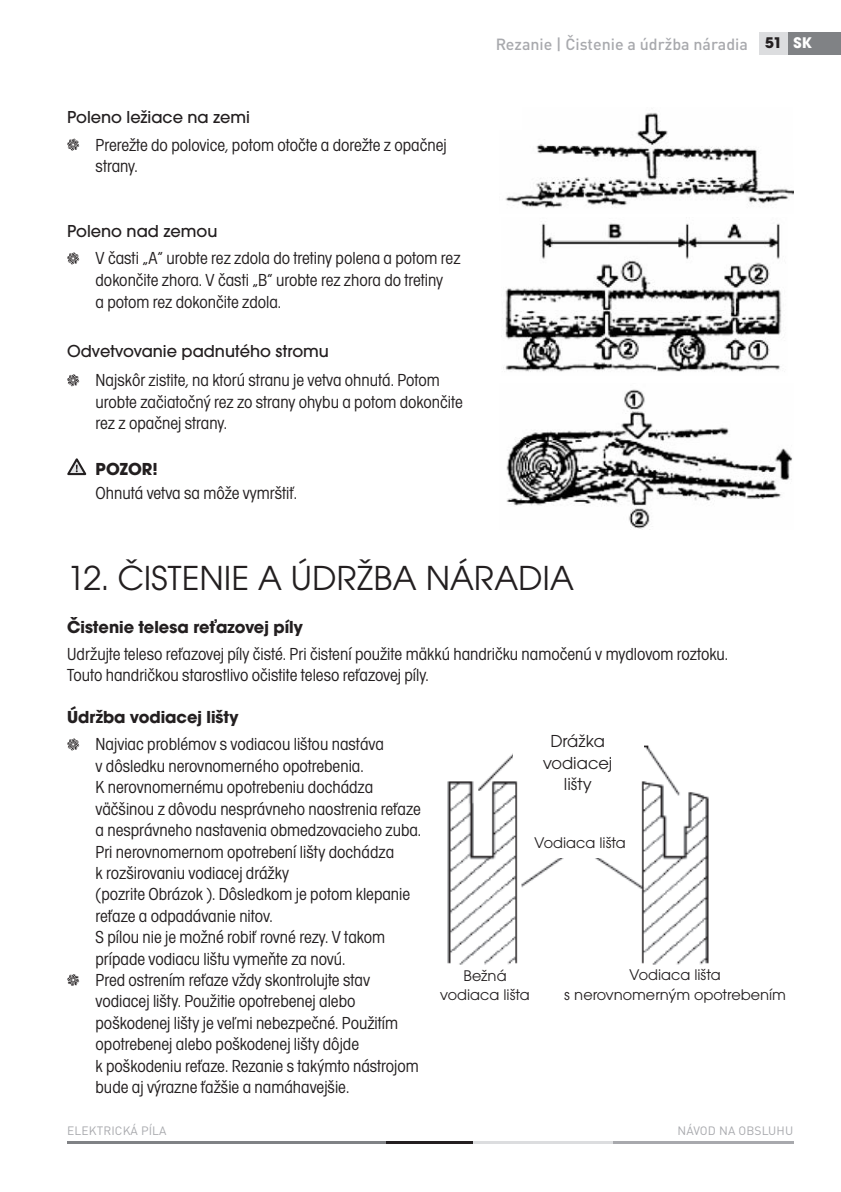
<style>
.page{position:relative;width:841px;height:1192px;background:#fff}
.page>*{position:absolute;margin:0;border:0;box-sizing:border-box;transform-origin:0 0}
.t1{font:36px "Avant Gar Got Itc TOT Boo";color:#231f20}
.t2{font:18px/21.4px "Avant Gar Got Itc TOT Boo Con";color:#231f20}
.t3{font:500 18px "Avant Garde Got Itc TOT";color:#231f20}
.t4{font:700 18px "Avant Gar Got Itc TOT";color:#231f20}
.t5{font:18px/21.6px "Avant Gar Got Itc TOT Boo";color:#231f20;text-align:center}
.t6{font:16px/19.2px "Avant Gar Got Itc TOT Boo";color:#231f20;text-align:center}
.t7{font:500 16px "DIN Pro";color:#a8a9ad}
.t8{font:700 16px "Avant Gar Got Itc TOT";color:#fff}
.t9{font:700 16px "Avant Gar Got Itc TOT";color:#231f20}
.t10{font:12px "DIN Pro";letter-spacing:.01em;color:#a8a9ad}
</style>
<div class="page">
<hr style="left:612px;top:1140px;width:181px;height:3px;background:#a8a9ad">
<hr style="left:473px;top:1140px;width:139px;height:3px;background:#dcdddf">
<hr style="left:67px;top:1140px;width:319px;height:3px;background:#808285">
<hr style="left:386px;top:1140px;width:87px;height:3px;background:#231f20">
<div style="left:787px;top:32px;width:53px;height:23px;background:#808285"></div>
<div style="left:759px;top:32px;width:28px;height:23px;background:#dcdddf"></div>
<svg style="left:67px;top:139px;width:12px;height:12px"></svg>
<svg style="left:67px;top:252px;width:12px;height:12px"></svg>
<svg style="left:67px;top:374px;width:12px;height:12px"></svg>
<svg style="left:67px;top:458px;width:19px;height:17px"></svg>
<svg style="left:67px;top:738px;width:12px;height:12px"></svg>
<svg style="left:67px;top:974px;width:12px;height:11px"></svg>
<img style="left:505px;top:113px;width:288px;height:95px">
<img style="left:503px;top:223px;width:279px;height:149px">
<img style="left:506px;top:389px;width:286px;height:140px">
<img style="left:447px;top:745px;width:262px;height:220px">
<div style="left:512px;top:743px;width:131px;height:24px;background:#fff"></div>
<div style="left:530px;top:818px;width:98px;height:39px;background:#fff"></div>
<p class="t7" style="left:496px;top:38px;width:253px">Rezanie | Čistenie a údržba náradia</p>
<p class="t9" style="left:765px;top:37px;width:18px">51</p>
<p class="t8" style="left:793px;top:37px;width:20px">SK</p>
<p class="t3" style="left:67px;top:111px;width:184px">Poleno ležiace na zemi</p>
<p class="t2" style="left:95px;top:135px;width:352px">Prerežte do polovice, potom otočte a dorežte z opačnej strany.</p>
<p class="t3" style="left:67px;top:225px;width:152px">Poleno nad zemou</p>
<p class="t2" style="left:95px;top:249px;width:366px">V časti „A“ urobte rez zdola do tretiny polena a potom rez dokončite zhora. V časti „B“ urobte rez zhora do tretiny<br>a potom rez dokončite zdola.</p>
<p class="t3" style="left:67px;top:344px;width:263px">Odvetvovanie padnutého stromu</p>
<p class="t2" style="left:95px;top:371px;width:369px">Najskôr zistite, na ktorú stranu je vetva ohnutá. Potom urobte začiatočný rez zo strany ohybu a potom dokončite rez z opačnej strany.</p>
<p class="t4" style="left:95px;top:462px;width:64px">POZOR!</p>
<p class="t2" style="left:95px;top:484px;width:203px">Ohnutá vetva sa môže vymrštiť.</p>
<h1 class="t1" style="left:67px;top:565px;width:508px">12. ČISTENIE A ÚDRŽBA NÁRADIA</h1>
<p class="t4" style="left:67px;top:620px;width:237px">Čistenie telesa reťazovej píly</p>
<p class="t2" style="left:67px;top:644px;width:662px">Udržujte teleso reťazovej píly čisté. Pri čistení použite mäkkú handričku namočenú v mydlovom roztoku.<br>Touto handričkou starostlivo očistite teleso reťazovej píly.</p>
<p class="t4" style="left:67px;top:710px;width:173px">Údržba vodiacej lišty</p>
<p class="t2" style="left:95px;top:735px;width:327px">Najviac problémov s vodiacou lištou nastáva<br>v dôsledku nerovnomerného opotrebenia.<br>K nerovnomernému opotrebeniu dochádza väčšinou z dôvodu nesprávneho naostrenia reťaze a nesprávneho nastavenia obmedzovacieho zuba.<br>Pri nerovnomernom opotrebení lišty dochádza<br>k rozširovaniu vodiacej drážky<br>(pozrite Obrázok ). Dôsledkom je potom klepanie reťaze a odpadávanie nitov.<br>S pílou nie je možné robiť rovné rezy. V takom prípade vodiacu lištu vymeňte za novú.<br>Pred ostrením reťaze vždy skontrolujte stav vodiacej lišty. Použitie opotrebenej alebo poškodenej lišty je veľmi nebezpečné. Použitím opotrebenej alebo poškodenej lišty dôjde<br>k poškodeniu reťaze. Rezanie s takýmto nástrojom bude aj výrazne ťažšie a namáhavejšie.</p>
<p class="t5" style="left:543px;top:731px;width:71px">Drážka vodiacej lišty</p>
<p class="t6" style="left:534px;top:833px;width:93px">Vodiaca lišta</p>
<p class="t6" style="left:440px;top:967px;width:91px">Bežná vodiaca lišta</p>
<p class="t6" style="left:564px;top:966px;width:223px">Vodiaca lišta<br>s nerovnomerným opotrebením</p>
<p class="t10" style="left:67px;top:1126px;width:101px">ELEKTRICKÁ PÍLA</p>
<p class="t10" style="left:677px;top:1126px;width:117px">NÁVOD NA OBSLUHU</p>
</div>
